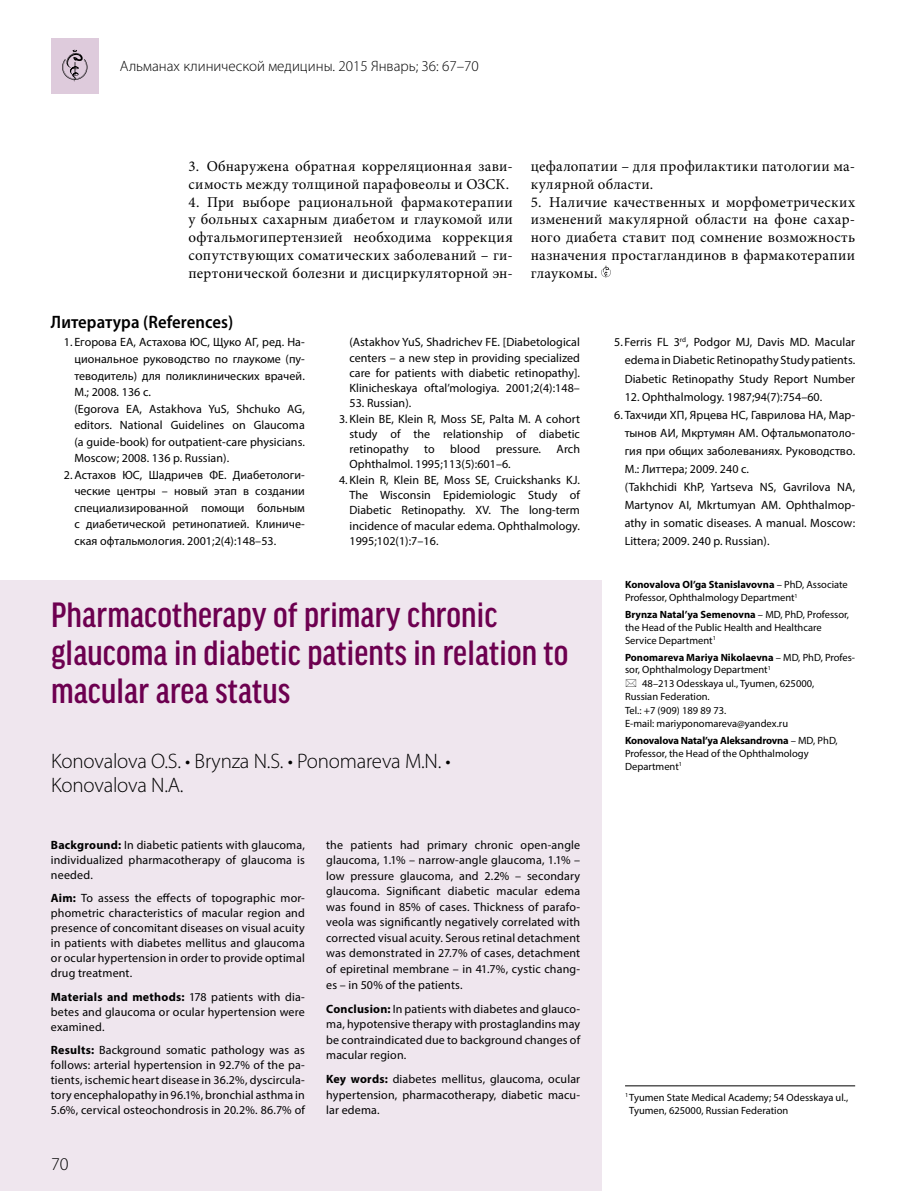
<style>
.page{position:relative;width:919px;height:1191px;background:#fff}
.page>*{position:absolute;margin:0;border:0;box-sizing:border-box;transform-origin:0 0}
.t1{font:500 condensed 37.5px/38.2px "Good Headline Pro";letter-spacing:.005em;color:#6d0050}
.t2{font:300 21px/24px "Myriad Pro";letter-spacing:-.01em;color:#000}
.t3{font:600 semi-condensed 18px "Myriad Pro";letter-spacing:.005em;color:#000}
.t4{font:300 18px "Myriad Pro";color:#000}
.t5{font:15px/17.9px "Minion Pro";letter-spacing:.015em;color:#000}
.t6{font:300 15px "Myriad Pro";color:#000}
.t7{font:12px/15.6px "Myriad Pro";letter-spacing:.005em;color:#000;text-align:justify}
.t8{font:10.5px/12.8px "Myriad Pro";color:#000}
.t9{font:700 10.5px "Myriad Pro";color:#000}
.s1{font-weight:700}
.s2{font-weight:400}
</style>
<div class="page">
<div style="left:0;top:580px;width:601px;height:611px;background:#efe6ee"></div>
<hr style="left:625px;top:1085px;width:230px;height:1px;background:#000">
<svg style="left:601px;top:266px;width:9px;height:12px"></svg>
<div style="left:51px;top:38px;width:48px;height:55px;background:#decbdc"></div>
<svg style="left:62px;top:50px;width:25px;height:32px"></svg>
<p class="t6" style="left:120px;top:57px;width:360px">Альманах клинической медицины. 2015 Январь; 36: 67–70</p>
<p class="t5" style="left:188px;top:157px;width:326px">3. Обнаружена обратная корреляционная зави&shy;симость между толщиной парафовеолы и ОЗСК.</p>
<p class="t5" style="left:188px;top:193px;width:326px;text-align:justify">4. При выборе рациональной фармакотерапии у больных сахарным диабетом и глаукомой или офтальмогипертензией необходима коррекция сопутствующих соматических заболеваний – ги&shy;пертонической болезни и дисциркуляторной эн-</p>
<p class="t5" style="left:531px;top:157px;width:326px">цефалопатии – для профилактики патологии ма&shy;кулярной области.</p>
<p class="t5" style="left:531px;top:193px;width:326px;text-align:justify">5. Наличие качественных и морфометрических изменений макулярной области на фоне сахар&shy;ного диабета ставит под сомнение возможность назначения простагландинов в фармакотерапии глаукомы.</p>
<h3 class="t3" style="left:51px;top:312px;width:184px">Литература (References)</h3>
<p class="t7" style="left:64px;top:334px;width:242px">1. Егорова ЕА, Астахова ЮС, Щуко АГ, ред. На-</p>
<p class="t7" style="left:74px;top:351px;width:232px">циональное руководство по глаукоме (пу-</p>
<p class="t7" style="left:74px;top:367px;width:232px">теводитель) для поликлинических врачей.</p>
<p class="t7" style="left:74px;top:384px;width:78px">М.; 2008. 136 с.</p>
<p class="t7" style="left:74px;top:400px;width:232px">(Egorova EA, Astakhova YuS, Shchuko AG,</p>
<p class="t7" style="left:74px;top:417px;width:232px">editors. National Guidelines on Glaucoma</p>
<p class="t7" style="left:74px;top:433px;width:232px">(a guide-book) for outpatient-care physicians.</p>
<p class="t7" style="left:74px;top:450px;width:156px">Moscow; 2008. 136 p. Russian).</p>
<p class="t7" style="left:64px;top:466px;width:242px">2.Астахов ЮС, Шадричев ФЕ. Диабетологи-</p>
<p class="t7" style="left:74px;top:483px;width:232px">ческие центры – новый этап в создании</p>
<p class="t7" style="left:74px;top:500px;width:232px">специализированной помощи больным</p>
<p class="t7" style="left:74px;top:516px;width:232px">с диабетической ретинопатией. Клиниче-</p>
<p class="t7" style="left:74px;top:533px;width:203px">ская офтальмология. 2001;2(4):148–53.</p>
<p class="t7" style="left:349px;top:334px;width:232px">(Astakhov YuS, Shadrichev FE. [Diabetological centers – a new step in providing specialized care for patients with diabetic retinopathy].<br>Klinicheskaya oftal’mologiya. 2001;2(4):148–</p>
<p class="t7" style="left:349px;top:395px;width:63px">53. Russian).</p>
<p class="t7" style="left:349px;top:411px;width:232px;text-indent:-10px">3. Klein BE, Klein R, Moss SE, Palta M. A cohort study of the relationship of diabetic retinopathy</p>
<p class="t7" style="left:424px;top:441px;width:12px">to</p>
<p class="t7" style="left:450px;top:441px;width:31px">blood</p>
<p class="t7" style="left:495px;top:441px;width:47px">pressure.</p>
<p class="t7" style="left:556px;top:441px;width:25px">Arch</p>
<p class="t7" style="left:349px;top:456px;width:163px">Ophthalmol. 1995;113(5):601–6.</p>
<p class="t7" style="left:349px;top:472px;width:232px;text-indent:-10px">4. Klein R, Klein BE, Moss SE, Cruickshanks KJ.<br>The Wisconsin Epidemiologic Study of Diabetic Retinopathy. XV. The long-term incidence of macular edema. Ophthalmology.<br>1995;102(1):7–16.</p>
<h1 class="t1" style="left:51px;top:595px;width:519px">Pharmacotherapy of primary chronic glaucoma in diabetic patients in relation to macular area status</h1>
<h2 class="t2" style="left:51px;top:749px;width:401px">Konovalova O.S. • Brynza N.S. • Ponomareva M.N. •<br>Konovalova N.A.</h2>
<p class="t7" style="left:51px;top:837px;width:255px;line-height:15px"><span class="s1">Background:</span> In diabetic patients with glaucoma, individualized pharmacotherapy of glaucoma is needed.</p>
<p class="t7" style="left:51px;top:890px;width:255px;line-height:15px"><span class="s1">Aim:</span> To assess the effects of topographic mor&shy;phometric characteristics of macular region and presence of concomitant diseases on visual acuity in patients with diabetes mellitus and glaucoma or ocular hypertension in order to provide optimal drug treatment.</p>
<p class="t7" style="left:51px;top:989px;width:255px;line-height:15px"><span class="s1">Materials and methods:</span> 178 patients with dia&shy;betes and glaucoma or ocular hypertension were examined.</p>
<p class="t7" style="left:51px;top:1042px;width:255px;line-height:15px"><span class="s1">Results:</span> Background somatic pathology was as follows: arterial hypertension in 92.7% of the pa&shy;tients, ischemic heart disease in 36.2%, dyscircula&shy;tory encephalopathy in 96.1%, bronchial asthma in 5.6%, cervical osteochondrosis in 20.2%. 86.7% of</p>
<h3 class="t4" style="left:51px;top:1153px;width:19px">70</h3>
<p class="t7" style="left:326px;top:836px;width:255px">the patients had primary chronic open-angle glaucoma, 1.1% – narrow-angle glaucoma, 1.1% – low pressure glaucoma, and 2.2% – secondary glaucoma. Significant diabetic macular edema was found in 85% of cases. Thickness of parafo&shy;veola was significantly negatively correlated with corrected visual acuity. Serous retinal detachment was demonstrated in 27.7% of cases, detachment of epiretinal membrane – in 41.7%, cystic chang&shy;es – in 50% of the patients.</p>
<p class="t7" style="left:326px;top:1000px;width:255px"><span class="s1">Conclusion:</span> In patients with diabetes and glauco&shy;ma, hypotensive therapy with prostaglandins may be contraindicated due to background changes of macular region.</p>
<p class="t7" style="left:326px;top:1071px;width:255px"><span class="s1">Key words:</span> diabetes mellitus, glaucoma, ocular hypertension, pharmacotherapy, diabetic macu&shy;lar edema.</p>
<p class="t7" style="left:624px;top:333px;width:232px;line-height:18px;text-indent:-11px">5. Ferris FL 3<sup>rd</sup>, Podgor MJ, Davis MD. Macular edema in Diabetic Retinopathy Study patients.<br>Diabetic Retinopathy Study Report Number</p>
<p class="t7" style="left:624px;top:388px;width:199px">12. Ophthalmology. 1987;94(7):754–60.</p>
<p class="t7" style="left:624px;top:405px;width:232px;line-height:18px;text-align:left;text-indent:-10px">6. Тахчиди ХП, Ярцева НС, Гаврилова НА, Мар&shy;тынов АИ, Мкртумян АМ. Офтальмопатоло&shy;гия при общих заболеваниях. Pуководство.<br>М.: Литтера; 2009. 240 с.<br>(Takhchidi KhP, Yartseva NS, Gavrilova NA, Martynov AI, Mkrtumyan AM. Ophthalmop&shy;athy in somatic diseases. A manual. Moscow:<br>Littera; 2009. 240 p. Russian).</p>
<p class="t8" style="left:625px;top:578px;width:224px"><span class="s1">Konovalova Ol’ga Stanislavovna</span> – PhD, Associate<br>Professor, Ophthalmology Department<sup>1</sup></p>
<p class="t8" style="left:625px;top:608px;width:225px"><span class="s1">Brynza Natal’ya Semenovna</span> – MD, PhD, Professor, the Head of the Public Health and Healthcare<br>Service Department<sup>1</sup></p>
<p class="t9" style="left:625px;top:650px;width:231px">Ponomareva Mariya Nikolaevna <span class="s2">– MD, PhD, Profes-</span></p>
<p class="t8" style="left:625px;top:663px;width:147px">sor, Ophthalmology Department<sup>1</sup></p>
<p class="t8" style="left:642px;top:677px;width:174px">48–213 Odesskaya ul., Tyumen, 625000,</p>
<p class="t8" style="left:625px;top:690px;width:86px">Russian Federation.</p>
<p class="t8" style="left:625px;top:704px;width:103px">Tel.: +7 (909) 189 89 73.</p>
<p class="t8" style="left:625px;top:717px;width:164px">E-mail: mariyponomareva@yandex.ru</p>
<p class="t8" style="left:625px;top:734px;width:214px"><span class="s1">Konovalova Natal’ya Aleksandrovna</span> – MD, PhD,<br>Professor, the Head of the Ophthalmology<br>Department<sup>1</sup></p>
<p class="t8" style="left:629px;top:1090px;width:220px;line-height:13.5px;text-indent:-4px"><sup>1</sup> Tyumen State Medical Academy; 54 Odesskaya ul.,<br>Tyumen, 625000, Russian Federation</p>
</div>
